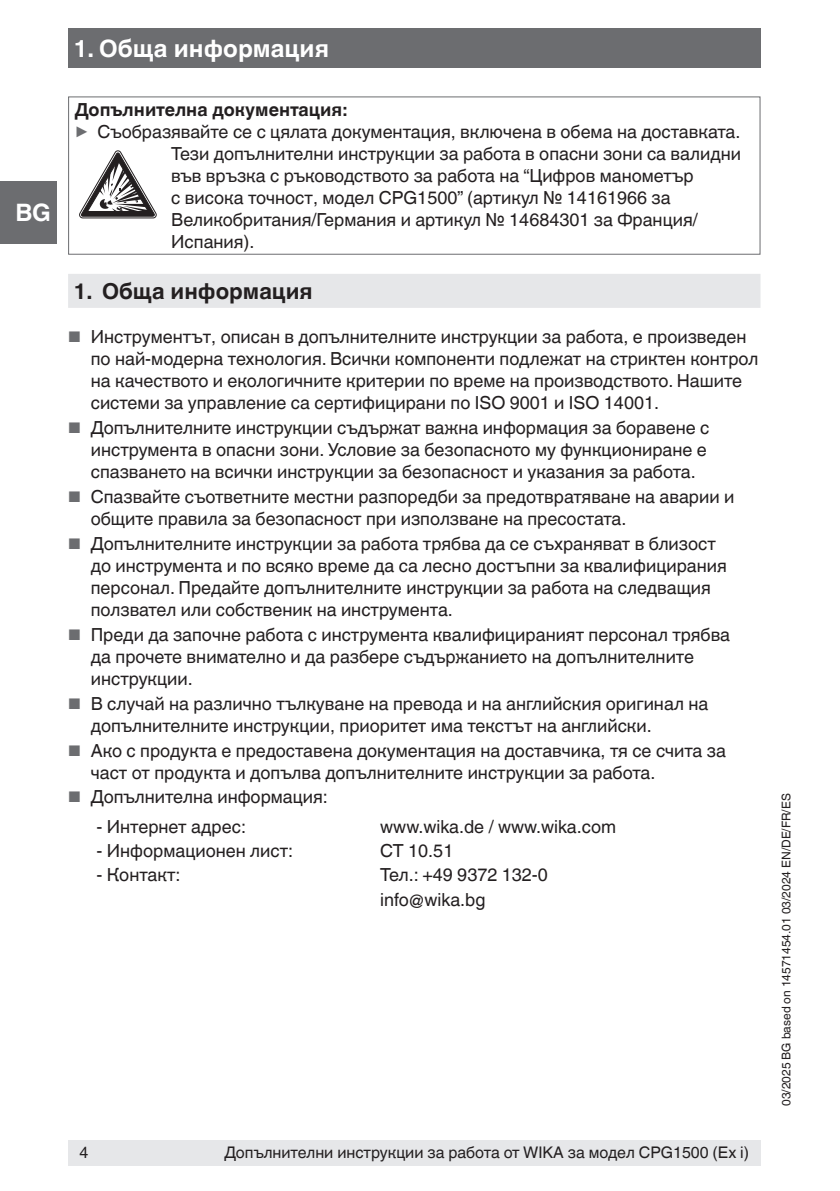
<style>
.page{position:relative;width:840px;height:1191px;background:#fff}
.page>*{position:absolute;margin:0;border:0;box-sizing:border-box;transform-origin:0 0}
.t1{font:700 24px "Helvetica World";color:#fff}
.t2{font:700 22px "Helvetica World";color:#231f20}
.t3{font:18px/22px "Helvetica World";color:#231f20}
.t4{font:700 18px "Helvetica World";color:#231f20}
.t5{font:16px "Helvetica World";color:#231f20}
.t6{font:12px "Helvetica World";color:#231f20}
.s1{font-size:17.8px;color:#6c6d70}
.s2{font-size:15.4px;color:#6c6d70}
</style>
<div class="page">
<div style="left:68px;top:28px;width:692px;height:40px;background:#6c6d70"></div>
<div style="left:68px;top:1140px;width:692px;height:25px;background:#e6e7e9"></div>
<div style="left:0;top:181px;width:57px;height:63px;background:#6c6d70"></div>
<div style="left:68px;top:274px;width:692px;height:34px;background:#e6e7e9"></div>
<div style="left:68px;top:96px;width:692px;height:159px;border:1px solid #6c6d70"></div>
<svg style="left:79px;top:151px;width:77px;height:67px"></svg>
<h1 class="t1" style="left:15px;top:199px;width:37px">BG</h1>
<h1 class="t1" style="left:74px;top:34px;width:257px">1. Обща информация</h1>
<p class="t4" style="left:75px;top:99px;width:274px">Допълнителна документация:</p>
<p class="t3" style="left:75px;top:121px;width:666px"><span class="s1">▶</span> Съобразявайте се с цялата документация, включена в обема на доставката.</p>
<p class="t3" style="left:171px;top:143px;width:571px">Тези допълнителни инструкции за работа в опасни зони са валидни</p>
<p class="t3" style="left:171px;top:165px;width:523px">във връзка с ръководството за работа на “Цифров манометър</p>
<p class="t3" style="left:171px;top:187px;width:500px">с висока точност, модел CPG1500” (артикул № 14161966 за</p>
<p class="t3" style="left:171px;top:209px;width:527px">Великобритания/Германия и артикул № 14684301 за Франция/</p>
<p class="t3" style="left:171px;top:231px;width:85px">Испания).</p>
<p class="t2" style="left:74px;top:279px;width:240px">1. Обща информация</p>
<p class="t3" style="left:91px;top:326px;width:668px;text-indent:-23px"><span class="s2">■</span> Инструментът, описан в допълнителните инструкции за работа, е произведен по най-модерна технология. Всички компоненти подлежат на стриктен контрол на качеството и екологичните критерии по време на производството. Нашите системи за управление са сертифицирани по ISO 9001 и ISO 14001.</p>
<p class="t3" style="left:91px;top:417px;width:620px;text-indent:-23px"><span class="s2">■</span> Допълнителните инструкции съдържат важна информация за боравене с инструмента в опасни зони. Условие за безопасното му функциониране е спазването на всички инструкции за безопасност и указания за работа.</p>
<p class="t3" style="left:91px;top:486px;width:644px;text-indent:-23px"><span class="s2">■</span> Спазвайте съответните местни разпоредби за предотвратяване на аварии и общите правила за безопасност при използване на пресостата.</p>
<p class="t3" style="left:91px;top:533px;width:637px;text-indent:-23px"><span class="s2">■</span> Допълнителните инструкции за работа трябва да се съхраняват в близост до инструмента и по всяко време да са лесно достъпни за квалифицирания персонал. Предайте допълнителните инструкции за работа на следващия ползвател или собственик на инструмента.</p>
<p class="t3" style="left:91px;top:623px;width:640px;text-indent:-23px"><span class="s2">■</span> Преди да започне работа с инструмента квалифицираният персонал трябва да прочете внимателно и да разбере съдържанието на допълнителните инструкции.</p>
<p class="t3" style="left:91px;top:692px;width:618px;text-indent:-23px"><span class="s2">■</span> В случай на различно тълкуване на превода и на английския оригинал на допълнителните инструкции, приоритет има текстът на английски.</p>
<p class="t3" style="left:91px;top:739px;width:636px;text-indent:-23px"><span class="s2">■</span> Ако с продукта е предоставена документация на доставчика, тя се счита за част от продукта и допълва допълнителните инструкции за работа.</p>
<p class="t3" style="left:68px;top:786px;width:261px"><span class="s2">■</span> Допълнителна информация:</p>
<p class="t3" style="left:96px;top:815px;width:151px">- Интернет адрес:</p>
<p class="t3" style="left:380px;top:815px;width:237px">www.wika.de / www.wika.com</p>
<p class="t3" style="left:96px;top:840px;width:198px">- Информационен лист:</p>
<p class="t3" style="left:380px;top:840px;width:75px">CT 10.51</p>
<p class="t3" style="left:96px;top:864px;width:85px">- Контакт:</p>
<p class="t3" style="left:380px;top:863px;width:169px;line-height:24.2px">Тел.: +49 9372 132-0 info@wika.bg</p>
<p class="t5" style="left:79px;top:1143px;width:10px">4</p>
<p class="t5" style="left:224px;top:1143px;width:526px">Допълнителни инструкции за работа от WIKA за модел CPG1500 (Ex i)</p>
<p class="t6" style="left:778px;top:1106px;width:314px;rotate:-90deg">03/2025 BG based on 14571454.01 03/2024 EN/DE/FR/ES</p>
</div>
